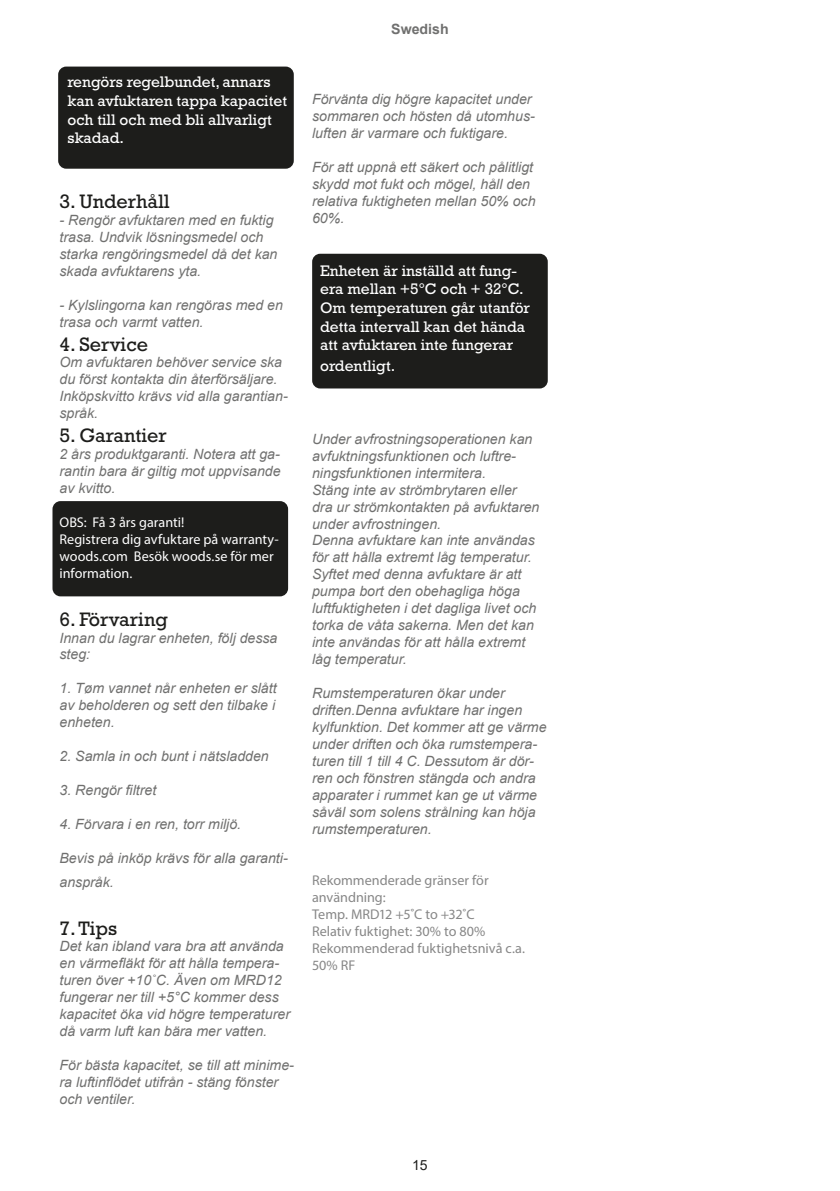
<style>
.page{position:relative;width:840px;height:1191px;background:#fff}
.page>*{position:absolute;margin:0;border:0;box-sizing:border-box;transform-origin:0 0}
.Allmänt_styckeformat{font:19.8px "Rockwell Std";color:#1d1d1b}
.Allmänt_styckeformat-2{font:15.6px/18.6px "Rockwell Std";color:#fff}
.Allmänt_styckeformat-3{font:italic 14.2px/17px "Arial";color:#70706f}
.Body_Text{font:14.2px/17px "Myriad Pro";color:#878787}
.Body_Text-2{font:14.2px/17px "Myriad Pro";color:#fff}
.Allmänt_styckeformat-4{font:700 14.2px "Arial";color:#70706f}
.t1{font:14px "Arial";color:#1d1d1b}
</style>
<div class="page">
<div style="left:312px;top:254px;width:235px;height:134px;background:#1d1d1b;border-radius:8px"></div>
<div style="left:58px;top:67px;width:235px;height:102px;background:#1d1d1b;border-radius:8px"></div>
<div style="left:52px;top:501px;width:236px;height:95px;background:#1d1d1b;border-radius:8px"></div>
<p class="Allmänt_styckeformat-2" style="left:67px;top:73px;width:221px">rengörs regelbundet, annars kan avfuktaren tappa kapacitet och till och med bli allvarligt skadad.</p>
<p class="Allmänt_styckeformat" style="left:59px;top:190px;width:112px">3. Underhåll</p>
<p class="Allmänt_styckeformat-3" style="left:59px;top:212px;width:219px">- Rengör avfuktaren med en fuktig trasa. Undvik lösningsmedel och starka rengöringsmedel då det kan skada avfuktarens yta.</p>
<p class="Allmänt_styckeformat-3" style="left:59px;top:296px;width:225px">- Kylslingorna kan rengöras med en trasa och varmt vatten.</p>
<p class="Allmänt_styckeformat" style="left:59px;top:332px;width:90px">4. Service</p>
<p class="Allmänt_styckeformat-3" style="left:59px;top:354px;width:229px">Om avfuktaren behöver service ska du först kontakta din återförsäljare.<br>Inköpskvitto krävs vid alla garantian&shy;språk.</p>
<p class="Allmänt_styckeformat" style="left:59px;top:424px;width:109px">5. Garantier</p>
<p class="Allmänt_styckeformat-3" style="left:59px;top:446px;width:222px;text-align:justify">2 års produktgaranti. Notera att ga&shy;rantin bara är giltig mot uppvisande av kvitto.</p>
<p class="Body_Text-2" style="left:59px;top:513px;width:126px">OBS: Få 3 års garanti!</p>
<p class="Body_Text-2" style="left:59px;top:530px;width:220px">Registrera dig avfuktare på warranty&shy;woods.com Besök woods.se för mer information.</p>
<p class="Allmänt_styckeformat" style="left:59px;top:607px;width:110px">6. Förvaring</p>
<p class="Allmänt_styckeformat-3" style="left:59px;top:629px;width:219px">Innan du lagrar enheten, följ dessa steg:</p>
<p class="Allmänt_styckeformat-3" style="left:59px;top:680px;width:218px;text-align:justify">1. Tøm vannet når enheten er slått av beholderen og sett den tilbake i enheten.</p>
<p class="Allmänt_styckeformat-3" style="left:59px;top:748px;width:211px">2. Samla in och bunt i nätsladden</p>
<p class="Allmänt_styckeformat-3" style="left:59px;top:782px;width:98px">3. Rengör filtret</p>
<p class="Allmänt_styckeformat-3" style="left:59px;top:816px;width:183px">4. Förvara i en ren, torr miljö.</p>
<p class="Allmänt_styckeformat-3" style="left:59px;top:846px;width:229px;line-height:23.8px">Bevis på inköp krävs för alla garanti&shy;anspråk.</p>
<p class="Allmänt_styckeformat" style="left:59px;top:916px;width:59px">7. Tips</p>
<p class="Allmänt_styckeformat-3" style="left:59px;top:938px;width:232px">Det kan ibland vara bra att använda en värmefläkt för att hålla tempera&shy;turen över +10˚C. Även om MRD12 fungerar ner till +5°C kommer dess kapacitet öka vid högre temperaturer då varm luft kan bära mer vatten.</p>
<p class="Allmänt_styckeformat-3" style="left:59px;top:1057px;width:236px">För bästa kapacitet, se till att minime&shy;ra luftinflödet utifrån - stäng fönster och ventiler.</p>
<p class="Allmänt_styckeformat-4" style="left:391px;top:19px;width:59px">Swedish</p>
<p class="Allmänt_styckeformat-3" style="left:312px;top:91px;width:224px">Förvänta dig högre kapacitet under sommaren och hösten då utomhus&shy;luften är varmare och fuktigare.</p>
<p class="Allmänt_styckeformat-3" style="left:312px;top:159px;width:225px">För att uppnå ett säkert och pålitligt skydd mot fukt och mögel, håll den relativa fuktigheten mellan 50% och<br>60%.</p>
<p class="Allmänt_styckeformat-2" style="left:320px;top:261px;width:211px">Enheten är inställd att fung&shy;era mellan +5°C och + 32°C.<br>Om temperaturen går utanför detta intervall kan det hända att avfuktaren inte fungerar</p>
<p class="Allmänt_styckeformat-2" style="left:320px;top:357px;width:77px">ordentligt.</p>
<p class="Allmänt_styckeformat-3" style="left:312px;top:430px;width:222px">Under avfrostningsoperationen kan avfuktningsfunktionen och luftre&shy;ningsfunktionen intermitera.</p>
<p class="Allmänt_styckeformat-3" style="left:312px;top:481px;width:229px">Stäng inte av strömbrytaren eller dra ur strömkontakten på avfuktaren under avfrostningen.</p>
<p class="Allmänt_styckeformat-3" style="left:312px;top:532px;width:224px">Denna avfuktare kan inte användas för att hålla extremt låg temperatur.</p>
<p class="Allmänt_styckeformat-3" style="left:312px;top:566px;width:226px">Syftet med denna avfuktare är att pumpa bort den obehagliga höga luftfuktigheten i det dagliga livet och torka de våta sakerna. Men det kan inte användas för att hålla extremt låg temperatur.</p>
<p class="Allmänt_styckeformat-3" style="left:312px;top:685px;width:236px">Rumstemperaturen ökar under driften.Denna avfuktare har ingen kylfunktion. Det kommer att ge värme under driften och öka rumstempera&shy;turen till 1 till 4 C. Dessutom är dör&shy;ren och fönstren stängda och andra apparater i rummet kan ge ut värme såväl som solens strålning kan höja rumstemperaturen.</p>
<p class="Body_Text" style="left:312px;top:871px;width:178px">Rekommenderade gränser för användning:</p>
<p class="Body_Text" style="left:312px;top:905px;width:164px">Temp. MRD12 +5˚C to +32˚C</p>
<p class="Body_Text" style="left:312px;top:922px;width:175px">Relativ fuktighet: 30% to 80%</p>
<p class="Body_Text" style="left:312px;top:939px;width:214px">Rekommenderad fuktighetsnivå c.a.<br>50% RF</p>
<p class="t1" style="left:412px;top:1155px;width:17px">15</p>
</div>
